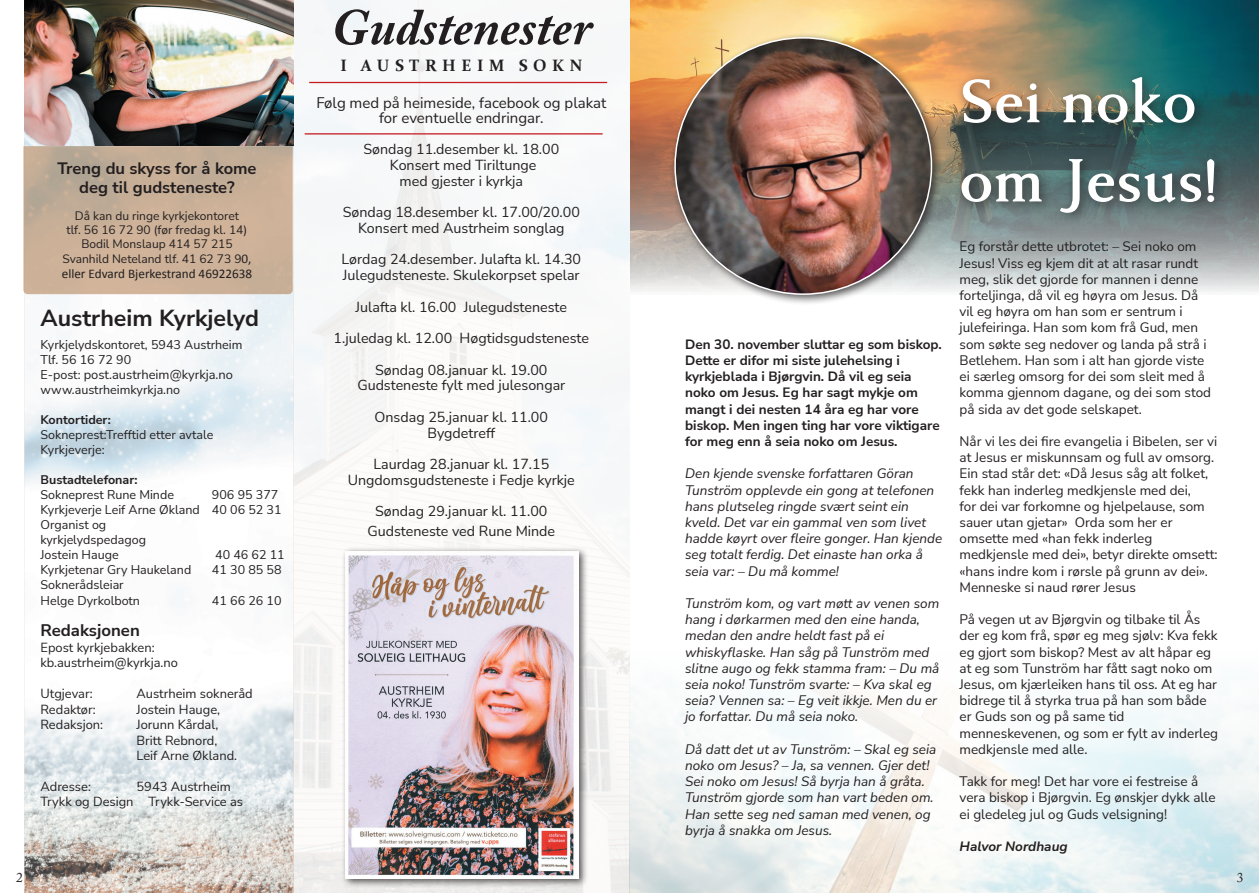
<style>
.page{position:relative;width:1259px;height:893px;background:#fff}
.page>*{position:absolute;margin:0;border:0;box-sizing:border-box;transform-origin:0 0}
.t1{font:700 66px/79.2px "Anziano Pro";color:#fff}
.t2{font:italic 700 51px "Adobe Caslon Pro";color:#231f20}
.t3{font:700 23.25px "Nunito Sans";color:#231f20}
.t4{font:700 16.8px "Nunito Sans";color:#231f20}
.t5{font:700 16.5px/18.9px "Nunito Sans";color:#231f20;text-align:center}
.t6{font:700 16.5px "Constantia";letter-spacing:.34em;color:#231f20}
.t7{font:15px/15px "Nunito Sans";color:#231f20;text-align:center}
.t8{font:14.25px/15.8px "Nunito Sans";color:#231f20;text-align:center}
.t9{font:13.5px/16.2px "Nunito Sans";color:#231f20}
.t10{font:italic 13.5px/16.2px "Nunito Sans";color:#231f20}
.t11{font:700 13.5px/16.2px "Nunito Sans";color:#231f20}
.t12{font:italic 700 13.5px "Nunito Sans";color:#231f20}
.t13{font:13.5px "Adobe Caslon Pro";color:#231f20}
.t14{font:13.2px "Calibri";color:#231f20}
.t15{font:12.9px/15.5px "Nunito Sans";color:#231f20}
.t16{font:12.45px/15px "Nunito Sans";color:#231f20}
.t17{font:700 12.45px "Nunito Sans";color:#231f20}
.t18{font:12px/14.1px "Nunito Sans";color:#231f20;text-align:center}
.s1{font-family:"Calibri";font-size:13.2px}
.s2{font-size:12.45px}
</style>
<div class="page">
<img style="left:293px;top:0;width:336px;height:893px">
<img style="left:629px;top:654px;width:630px;height:239px">
<img style="left:631px;top:0;width:628px;height:292px">
<hr style="left:309px;top:82px;width:298px;height:1px;background:#c61c22">
<hr style="left:305px;top:133px;width:297px;height:2px;background:#c61c22">
<img style="left:24px;top:145px;width:269px;height:748px">
<img style="left:24px;top:0;width:270px;height:145px">
<svg style="left:23px;top:146px;width:270px;height:148px;background:#c8b099"></svg>
<div style="left:954px;top:70px;width:274px;height:156px;background:#231f20;opacity:.75"></div>
<div style="left:669px;top:32px;width:274px;height:274px;background:#231f20;opacity:.75"></div>
<img style="left:675px;top:38px;width:256px;height:256px;border-radius:128px">
<div style="left:341px;top:546px;width:248px;height:343px;background:#231f20;opacity:.75"></div>
<img style="left:346px;top:551px;width:233px;height:328px">
<p class="t5" style="left:57px;top:158px;width:201px">Treng du skyss for å kome deg til gudsteneste?</p>
<p class="t18" style="left:67px;top:208px;width:182px">Då kan du ringe kyrkjekontoret tlf. 56 16 72 90 (før fredag kl. 14)<br>Bodil Monslaup 414 57 215</p>
<p class="t18" style="left:62px;top:251px;width:191px">Svanhild Neteland tlf. 41 62 73 9<span class="s1">0,</span></p>
<p class="t14" style="left:62px;top:265px;width:192px">eller Edvard Bjerkestrand 46922638</p>
<h3 class="t3" style="left:40px;top:302px;width:220px">Austrheim Kyrkjelyd</h3>
<p class="t16" style="left:40px;top:336px;width:203px">Kyrkjelydskontoret, 5943 Austrheim<br>Tlf. 56 16 72 90</p>
<p class="t15" style="left:40px;top:366px;width:194px"><span class="s2">E-post:</span> post.austrheim@kyrkja.no</p>
<p class="t16" style="left:40px;top:382px;width:141px">www.austrheimkyrkja.no</p>
<p class="t17" style="left:40px;top:411px;width:72px">Kontortider:</p>
<p class="t16" style="left:40px;top:427px;width:174px">Sokneprest:Trefftid etter avtale<br>Kyrkjeverje:</p>
<p class="t17" style="left:40px;top:471px;width:99px">Bustadtelefonar:</p>
<p class="t16" style="left:40px;top:487px;width:135px">Sokneprest Rune Minde</p>
<p class="t16" style="left:40px;top:487px;width:243px;text-indent:171px">906 95 377<br>Kyrkjeverje Leif Arne Økland 40 06 52 31<br>Organist og<br>kyrkjelydspedagog<br>Jostein Hauge</p>
<p class="t16" style="left:215px;top:547px;width:71px">40 46 62 11</p>
<p class="t16" style="left:40px;top:562px;width:152px">Kyrkjetenar Gry Haukeland</p>
<p class="t16" style="left:212px;top:562px;width:71px">41 30 85 58</p>
<p class="t16" style="left:40px;top:577px;width:101px;line-height:15.5px">Soknerådsleiar<br>Helge Dyrkolbotn</p>
<p class="t16" style="left:212px;top:592px;width:71px">41 66 26 10</p>
<p class="t4" style="left:40px;top:619px;width:101px">Redaksjonen</p>
<p class="t15" style="left:40px;top:639px;width:139px">Epost kyrkjebakken: kb.austrheim@kyrkja.no</p>
<p class="t15" style="left:40px;top:685px;width:54px">Utgjevar:</p>
<p class="t15" style="left:136px;top:685px;width:118px">Austrheim sokneråd</p>
<p class="t15" style="left:40px;top:701px;width:57px">Redaktør:</p>
<p class="t15" style="left:136px;top:701px;width:85px">Jostein Hauge,</p>
<p class="t15" style="left:40px;top:716px;width:64px">Redaksjon:</p>
<p class="t15" style="left:136px;top:716px;width:102px">Jorunn Kårdal,<br>Britt Rebnord,<br>Leif Arne Økland.</p>
<p class="t15" style="left:40px;top:778px;width:52px">Adresse:</p>
<p class="t15" style="left:40px;top:778px;width:204px;text-indent:96px">5943 Austrheim<br>Trykk og Design Trykk-Service as</p>
<h2 class="t2" style="left:331px;top:-3px;width:262px">Gudstenester</h2>
<p class="t6" style="left:340px;top:54px;width:243px">I AUSTRHEIM SOKN</p>
<p class="t7" style="left:316px;top:95px;width:291px">Følg med på heimeside, facebook og plakat for eventuelle endringar.</p>
<p class="t8" style="left:363px;top:141px;width:197px">Søndag 11.desember kl. 18.00<br>Konsert med Tiriltunge<br>med gjester i kyrkja</p>
<p class="t8" style="left:343px;top:204px;width:239px">Søndag 18.desember kl. 17.00/20.00<br>Konsert med Austrheim songlag</p>
<p class="t8" style="left:341px;top:251px;width:241px;text-align:left">Lørdag 24.desember. Julafta kl. 14.30<br>Julegudsteneste. Skulekorpset spelar</p>
<p class="t8" style="left:356px;top:298px;width:213px">Julafta kl. 16.00 Julegudsteneste</p>
<p class="t8" style="left:333px;top:330px;width:257px">1.juledag kl. 12.00 Høgtidsgudsteneste</p>
<p class="t8" style="left:357px;top:361px;width:209px">Søndag 08.januar kl. 19.00<br>Gudsteneste fylt med julesongar</p>
<p class="t8" style="left:375px;top:408px;width:175px">Onsdag 25.januar kl. 11.00<br>Bygdetreff</p>
<p class="t8" style="left:348px;top:456px;width:229px">Laurdag 28.januar kl. 17.15<br>Ungdomsgudsteneste i Fedje kyrkje</p>
<p class="t8" style="left:367px;top:501px;width:189px;line-height:19.5px">Søndag 29.januar kl. 11.00<br>Gudsteneste ved Rune Minde</p>
<p class="t11" style="left:685px;top:335px;width:258px">Den 30. november sluttar eg som biskop.<br>Dette er difor mi siste julehelsing i kyrkjeblada i Bjørgvin. Då vil eg seia noko om Jesus. Eg har sagt mykje om mangt i dei nesten 14 åra eg har vore biskop. Men ingen ting har vore viktigare for meg enn å seia noko om Jesus.</p>
<p class="t10" style="left:685px;top:465px;width:259px">Den kjende svenske forfattaren Göran Tunström opplevde ein gong at telefonen hans plutseleg ringde svært seint ein kveld. Det var ein gammal ven som livet hadde køyrt over fleire gonger. Han kjende seg totalt ferdig. Det einaste han orka å seia var: – Du må komme!</p>
<p class="t10" style="left:685px;top:595px;width:256px">Tunström kom, og vart møtt av venen som hang i dørkarmen med den eine handa, medan den andre heldt fast på ei whiskyflaske. Han såg på Tunström med slitne augo og fekk stamma fram: – Du må seia noko! Tunström svarte: – Kva skal eg seia? Vennen sa: – Eg veit ikkje. Men du er jo forfattar. Du må seia noko.</p>
<p class="t10" style="left:685px;top:740px;width:253px">Då datt det ut av Tunström: – Skal eg seia noko om Jesus? – Ja, sa vennen. Gjer det!<br>Sei noko om Jesus! Så byrja han å gråta.<br>Tunström gjorde som han vart beden om.<br>Han sette seg ned saman med venen, og byrja å snakka om Jesus.</p>
<h1 class="t1" style="left:959px;top:63px;width:259px">Sei noko om Jesus!</h1>
<p class="t9" style="left:959px;top:238px;width:253px">Eg forstår dette utbrotet: – Sei noko om Jesus! Viss eg kjem dit at alt rasar rundt meg, slik det gjorde for mannen i denne forteljinga, då vil eg høyra om Jesus. Då vil eg høyra om han som er sentrum i julefeiringa. Han som kom frå Gud, men som søkte seg nedover og landa på strå i Betlehem. Han som i alt han gjorde viste ei særleg omsorg for dei som sleit med å komma gjennom dagane, og dei som stod på sida av det gode selskapet.</p>
<p class="t9" style="left:959px;top:433px;width:259px">Når vi les dei fire evangelia i Bibelen, ser vi at Jesus er miskunnsam og full av omsorg.<br>Ein stad står det: «Då Jesus såg alt folket, fekk han inderleg medkjensle med dei,<br>for dei var forkomne og hjelpelause, som sauer utan gjetar» Orda som her er omsette med «han fekk inderleg medkjensle med dei», betyr direkte omsett: «hans indre kom i rørsle på grunn av dei».<br>Menneske si naud rører Jesus</p>
<p class="t9" style="left:959px;top:611px;width:260px">På vegen ut av Bjørgvin og tilbake til Ås der eg kom frå, spør eg meg sjølv: Kva fekk eg gjort som biskop? Mest av alt håpar eg at eg som Tunström har fått sagt noko om Jesus, om kjærleiken hans til oss. At eg har bidrege til å styrka trua på han som både er Guds son og på same tid menneskevenen, og som er fylt av inderleg medkjensle med alle.</p>
<p class="t9" style="left:959px;top:773px;width:258px">Takk for meg! Det har vore ei festreise å vera biskop i Bjørgvin. Eg ønskjer dykk alle ei gledeleg jul og Guds velsigning!</p>
<p class="t12" style="left:959px;top:837px;width:110px">Halvor Nordhaug</p>
<p class="t13" style="left:16px;top:869px;width:8px">2</p>
<p class="t13" style="left:1236px;top:869px;width:8px">3</p>
</div>
